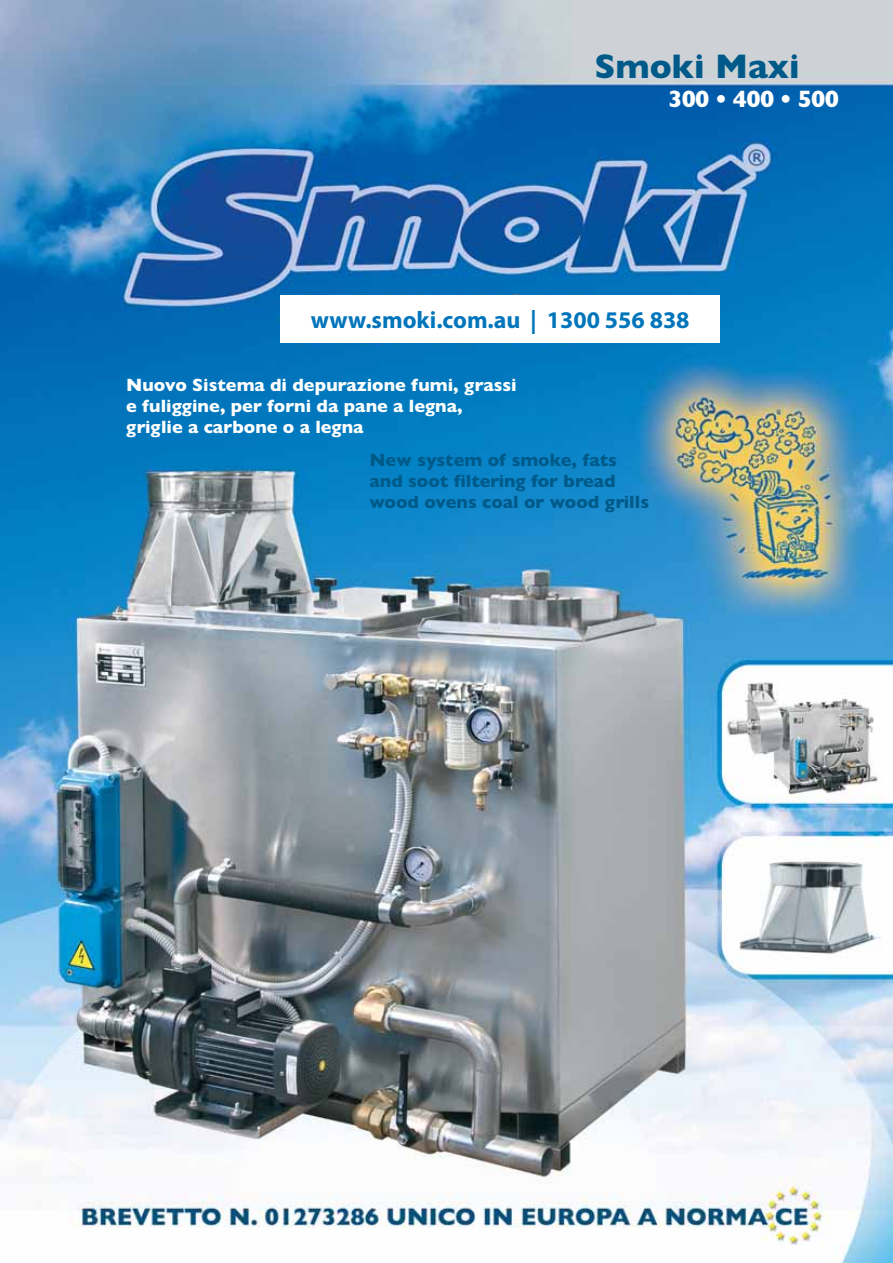
<style>
.page{position:relative;width:893px;height:1263px;background:#fff}
.page>*{position:absolute;margin:0;border:0;box-sizing:border-box;transform-origin:0 0}
.t1{font:700 34.5px "Gill Sans";color:#005a89}
.t2{font:700 24px "Myriad Pro";color:#0075bb}
.t3{font:700 24px "Gill Sans";letter-spacing:-.03em;color:#fff}
.t4{font:700 18px/21px "Gill Sans";color:#fff}
.t5{font:700 18px/21px "Gill Sans";color:#005a89}
</style>
<div class="page">
<img style="left:0;top:0;width:893px;height:1263px">
<div style="left:280px;top:295px;width:440px;height:48px;background:#fff"></div>
<p class="t1" style="left:594px;top:46px;width:207px">Smoki Maxi</p>
<p class="t3" style="left:668px;top:85px;width:172px">300 • 400 • 500</p>
<p class="t2" style="left:311px;top:304px;width:380px">www.smoki.com.au | 1300 556 838</p>
<p class="t4" style="left:126px;top:374px;width:392px">Nuovo Sistema di depurazione fumi, grassi e fuliggine, per forni da pane a legna, griglie a carbone o a legna</p>
<p class="t5" style="left:369px;top:449px;width:281px">New system of smoke, fats and soot filtering for bread wood ovens coal or wood grills</p>
</div>
